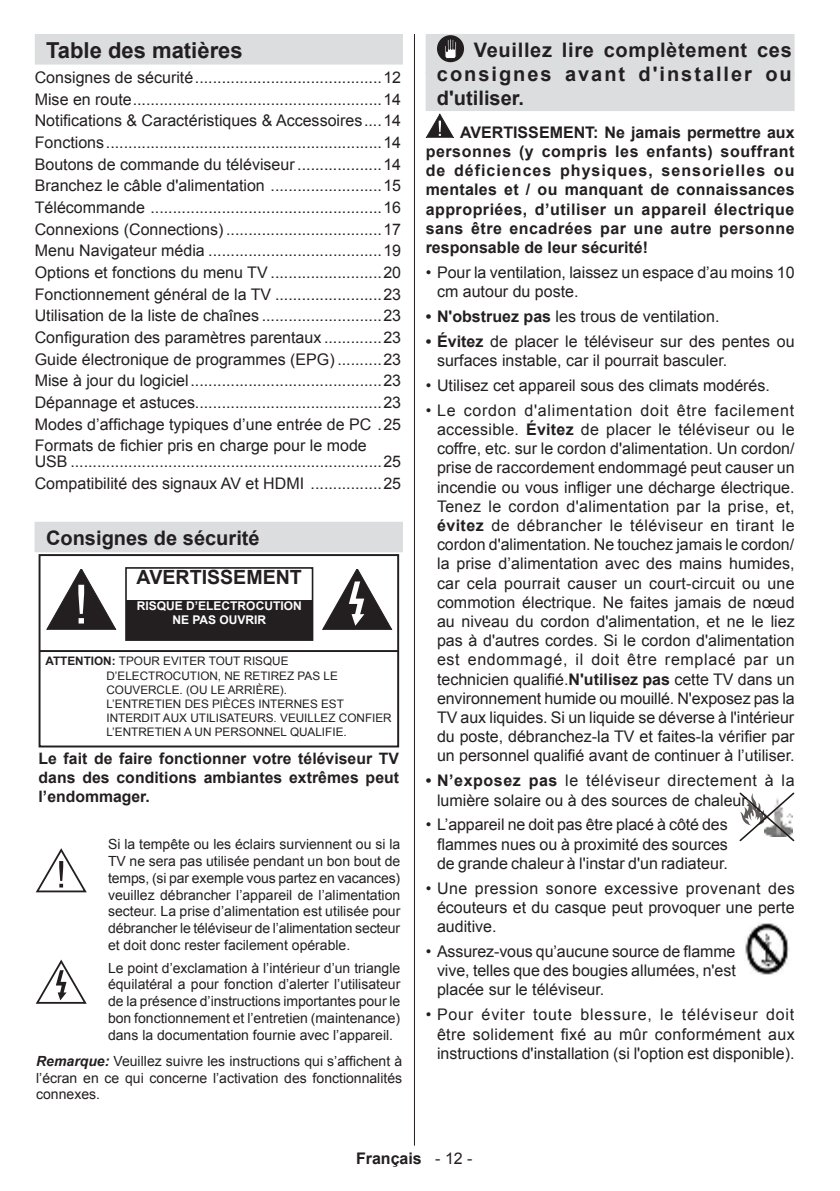
<style>
.page{position:relative;width:840px;height:1191px;background:#fff}
.page>*{position:absolute;margin:0;border:0;box-sizing:border-box;transform-origin:0 0}
.t1{font:700 22px "Arial";color:#231f20}
.t2{font:700 20px/24px "Arial";letter-spacing:.035em;color:#231f20;text-align:justify}
.t3{font:700 20px "Arial";color:#231f20}
.t4{font:700 19.6px "Arial";color:#231f20}
.t5{font:16px/19.2px "Arial";color:#231f20;text-align:justify}
.t6{font:700 16px/19.2px "Arial";color:#231f20;text-align:justify}
.t7{font:700 15.8px/19px "Arial";letter-spacing:.005em;color:#231f20;text-align:justify}
.t8{font:14px/16.8px "Arial";color:#231f20;text-align:justify}
.t9{font:700 12px/14.2px "Arial";color:#fff;text-align:center}
.t10{font:11.8px/14px "Arial";color:#231f20}
.s1{font-weight:700}
.s2{font-weight:700;font-style:italic}
.s3{font-weight:400}
</style>
<div class="page">
<hr style="left:414px;top:34px;width:1px;height:1111px;background:#231f20">
<div style="left:35px;top:522px;width:368px;height:30px;background:#dcdddf"></div>
<div style="left:126px;top:600px;width:186px;height:40px;background:#231f20"></div>
<div style="left:125px;top:567px;width:188px;height:74px;border:2px solid #231f20"></div>
<svg style="left:322px;top:569px;width:70px;height:61px"></svg>
<svg style="left:46px;top:569px;width:70px;height:61px"></svg>
<div style="left:39px;top:554px;width:360px;height:193px;border:2px solid #231f20"></div>
<hr style="left:40px;top:650px;width:358px;height:2px;background:#231f20">
<svg style="left:36px;top:848px;width:51px;height:44px"></svg>
<svg style="left:35px;top:959px;width:52px;height:45px"></svg>
<div style="left:35px;top:34px;width:368px;height:30px;background:#dcdddf"></div>
<hr style="left:35px;top:64px;width:368px;height:1px;background:#dcdddf">
<div style="left:425px;top:34px;width:369px;height:40px;background:#dcdddf"></div>
<div style="left:425px;top:71px;width:369px;height:40px;background:#dcdddf"></div>
<div style="left:436px;top:35px;width:28px;height:27px;background:#231f20;border-radius:50%"></div>
<svg style="left:445px;top:39px;width:11px;height:20px"></svg>
<svg style="left:425px;top:114px;width:29px;height:24px"></svg>
<svg style="left:739px;top:792px;width:55px;height:49px"></svg>
<img style="left:745px;top:923px;width:44px;height:52px">
<h1 class="t1" style="left:46px;top:42px;width:198px">Table des matières</h1>
<p class="t5" style="left:35px;top:67px;width:368px;line-height:21.6px">Consignes de sécurité ..........................................12<br>Mise en route ........................................................14<br>Notifications &amp; Caractéristiques &amp; Accessoires ....14<br>Fonctions ..............................................................14<br>Boutons de commande du téléviseur ...................14<br>Branchez le câble d'alimentation .........................15<br>Télécommande ....................................................16<br>Connexions (Connections) ...................................17<br>Menu Navigateur média .......................................19<br>Options et fonctions du menu TV .........................20<br>Fonctionnement général de la TV ........................23<br>Utilisation de la liste de chaînes ...........................23<br>Configuration des paramètres parentaux .............23<br>Guide électronique de programmes (EPG) ..........23<br>Mise à jour du logiciel ...........................................23<br>Dépannage et astuces..........................................23<br>Modes d’affichage typiques d’une entrée de PC .25<br>Formats de fichier pris en charge pour le mode</p>
<p class="t5" style="left:35px;top:452px;width:367px;line-height:21.6px">USB ......................................................................25<br>Compatibilité des signaux AV et HDMI ................25</p>
<p class="t3" style="left:46px;top:530px;width:215px">Consignes de sécurité</p>
<p class="t4" style="left:137px;top:570px;width:167px">AVERTISSEMENT</p>
<p class="t9" style="left:137px;top:599px;width:166px">RISQUE D’ELECTROCUTION<br>NE PAS OUVRIR</p>
<p class="t10" style="left:106px;top:655px;width:287px;text-indent:-61px"><span class="s1">ATTENTION:</span> TPOUR EVITER TOUT RISQUE D’ELECTROCUTION, NE RETIREZ PAS LE COUVERCLE. (OU LE ARRIÈRE).<br>L’ENTRETIEN DES PIÈCES INTERNES EST INTERDIT AUX UTILISATEURS. VEUILLEZ CONFIER L’ENTRETIEN A UN PERSONNEL QUALIFIE.</p>
<p class="t7" style="left:39px;top:750px;width:362px">Le fait de faire fonctionner votre téléviseur TV dans des conditions ambiantes extrêmes peut l’endommager.</p>
<p class="t8" style="left:108px;top:837px;width:294px">Si la tempête ou les éclairs surviennent ou si la TV ne sera pas utilisée pendant un bon bout de temps, (si par exemple vous partez en vacances) veuillez débrancher l’appareil de l’alimentation secteur. La prise d’alimentation est utilisée pour débrancher le téléviseur de l’alimentation secteur et doit donc rester facilement opérable.</p>
<p class="t8" style="left:108px;top:959px;width:293px">Le point d’exclamation à l’intérieur d’un triangle équilatéral a pour fonction d’alerter l’utilisateur de la présence d’instructions importantes pour le bon fonctionnement et l’entretien (maintenance) dans la documentation fournie avec l’appareil.</p>
<p class="t8" style="left:36px;top:1052px;width:367px"><span class="s2">Remarque:</span> Veuillez suivre les instructions qui s’affichent à l’écran en ce qui concerne l’activation des fonctionnalités connexes.</p>
<p class="t2" style="left:436px;top:40px;width:356px;text-indent:37px">Veuillez lire complètement ces consignes avant d'installer ou d'utiliser.</p>
<p class="t6" style="left:425px;top:124px;width:370px;text-indent:34px">AVERTISSEMENT: Ne jamais permettre aux personnes (y compris les enfants) souffrant de déficiences physiques, sensorielles ou mentales et / ou manquant de connaissances appropriées, d’utiliser un appareil électrique sans être encadrées par une autre personne responsable de leur sécurité!</p>
<p class="t5" style="left:437px;top:263px;width:359px;text-indent:-11px">• Pour la ventilation, laissez un espace d’au moins 10 cm autour du poste.</p>
<p class="t5" style="left:425px;top:308px;width:295px"><span class="s1">• N'obstruez pas</span> les trous de ventilation.</p>
<p class="t5" style="left:437px;top:333px;width:359px;text-indent:-11px"><span class="s1">• Évitez</span> de placer le téléviseur sur des pentes ou surfaces instable, car il pourrait basculer.</p>
<p class="t5" style="left:425px;top:376px;width:345px">• Utilisez cet appareil sous des climats modérés.</p>
<p class="t5" style="left:437px;top:401px;width:359px;text-indent:-11px">• Le cordon d'alimentation doit être facilement accessible. <span class="s1">Évitez</span> de placer le téléviseur ou le coffre, etc. sur le cordon d'alimentation. Un cordon/ prise de raccordement endommagé peut causer un incendie ou vous infliger une décharge électrique.<br>Tenez le cordon d'alimentation par la prise, et, <span class="s1">évitez</span> de débrancher le téléviseur en tirant le cordon d'alimentation. Ne touchez jamais le cordon/ la prise d’alimentation avec des mains humides, car cela pourrait causer un court-circuit ou une commotion électrique. Ne faites jamais de nœud au niveau du cordon d'alimentation, et ne le liez pas à d'autres cordes. Si le cordon d'alimentation est endommagé, il doit être remplacé par un technicien qualifié.<span class="s1">N'utilisez pas</span> cette TV dans un environnement humide ou mouillé. N'exposez pas la TV aux liquides. Si un liquide se déverse à l'intérieur du poste, débranchez-la TV et faites-la vérifier par un personnel qualifié avant de continuer à l’utiliser.</p>
<p class="t5" style="left:437px;top:771px;width:359px;text-indent:-11px"><span class="s1">• N’exposez pas</span> le téléviseur directement à la lumière solaire ou à des sources de chaleur.</p>
<p class="t5" style="left:437px;top:815px;width:292px;text-indent:-11px">• L’appareil ne doit pas être placé à côté des flammes nues ou à proximité des sources de grande chaleur à l'instar d'un radiateur.</p>
<p class="t5" style="left:437px;top:878px;width:359px;text-indent:-11px">• Une pression sonore excessive provenant des écouteurs et du casque peut provoquer une perte auditive.</p>
<p class="t5" style="left:437px;top:942px;width:300px;text-indent:-11px">• Assurez-vous qu’aucune source de flamme vive, telles que des bougies allumées, n'est placée sur le téléviseur.</p>
<p class="t5" style="left:437px;top:1005px;width:359px;text-indent:-11px">• Pour éviter toute blessure, le téléviseur doit être solidement fixé au mûr conformément aux instructions d'installation (si l'option est disponible).</p>
<p class="t6" style="left:356px;top:1150px;width:118px">Français <span class="s3">- 12 -</span></p>
</div>
